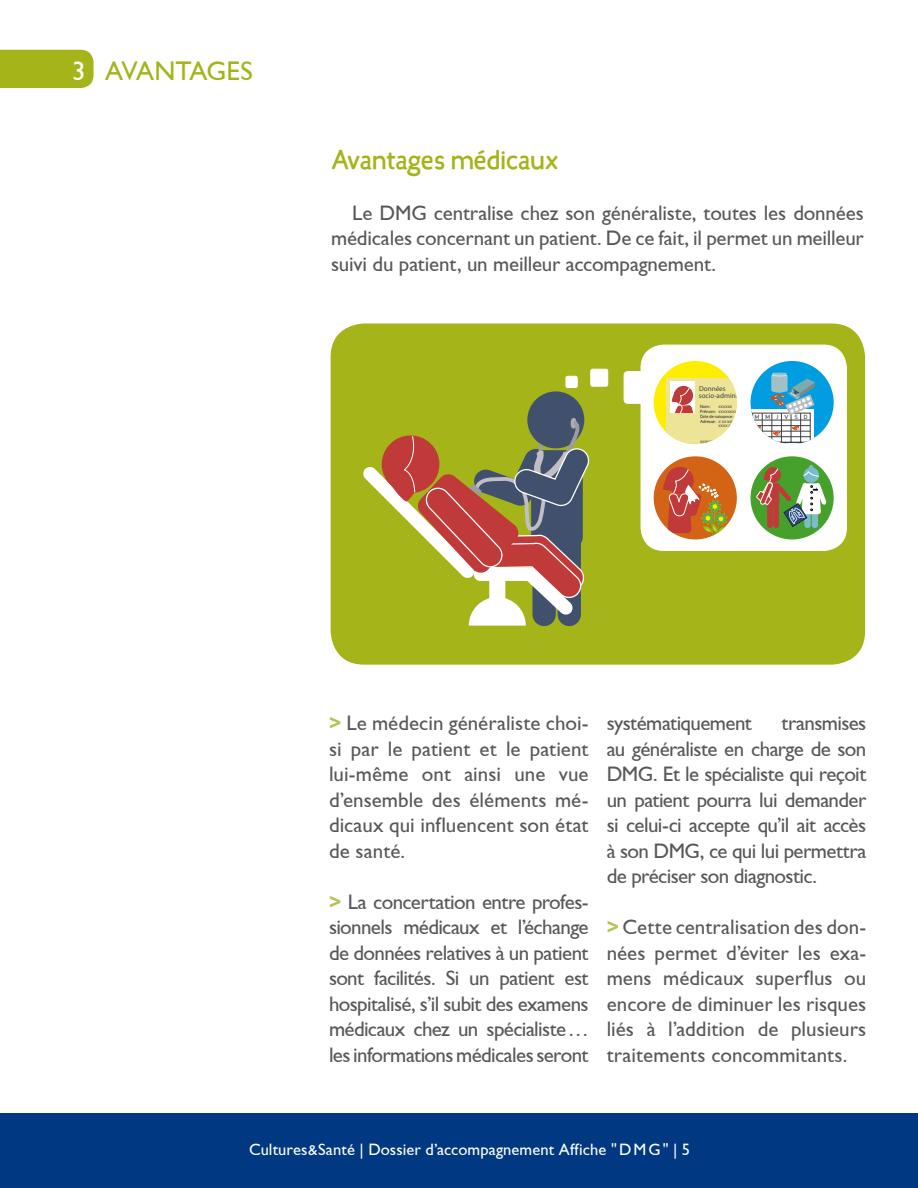
<style>
.page{position:relative;width:918px;height:1188px;background:#fff}
.page>*{position:absolute;margin:0;border:0;box-sizing:border-box;transform-origin:0 0}
.t1{font:700 27px "Candela";color:#a4b419}
.t2{font:27px "Gill Sans";letter-spacing:-.03em;color:#a4b419}
.t3{font:21px/25.5px "Gill Sans";letter-spacing:-.01em;color:#58585a;text-align:justify}
.t4{font:16.5px "Gill Sans";letter-spacing:.005em;color:#fff}
.t5{font:7.2px "Myriad Pro";color:#3e3e40}
.t6{font:700 5.85px "Candela";color:#3e3e40}
.t7{font:700 4.5px/4.9px "Candela";color:#3e3e40}
.t8{font:700 3.6px/4.9px "Candela";color:#3e3e40}
.s1{color:#fff}
.s2{font-weight:700;color:#b8c253}
.s3{font-size:15px}
.s4{font-style:inherit}
</style>
<div class="page">
<div style="left:0;top:1113px;width:918px;height:75px;background:#003882"></div>
<div style="left:0;top:50px;width:94px;height:38px;background:#a4b419"></div>
<div style="left:330px;top:323px;width:536px;height:342px;background:#a4b419;border-radius:34px"></div>
<div style="left:527px;top:391px;width:57px;height:57px;background:#41516d;border-radius:50%"></div>
<div style="left:571px;top:418px;width:6px;height:11px;border:4px solid #b0abb2;border-radius:50%"></div>
<svg style="left:363px;top:419px;width:227px;height:207px"></svg>
<div style="left:329px;top:322px;width:538px;height:344px;border:2px solid #fff;border-radius:34px"></div>
<div style="left:624px;top:372px;width:32px;height:31px;background:#fff;border-radius:4px"></div>
<div style="left:624px;top:371px;width:32px;height:32px;border:1px solid #fff;border-radius:4px"></div>
<div style="left:591px;top:369px;width:17px;height:17px;background:#fff;border-radius:2px"></div>
<div style="left:591px;top:369px;width:17px;height:17px;border:1px solid #fff;border-radius:2px"></div>
<div style="left:566px;top:376px;width:11px;height:12px;background:#fff;border-radius:2px"></div>
<div style="left:566px;top:376px;width:11px;height:12px;border:1px solid #fff;border-radius:2px"></div>
<div style="left:641px;top:345px;width:205px;height:205px;background:#fff;border-radius:23px"></div>
<div style="left:641px;top:345px;width:206px;height:206px;border:1px solid #fff;border-radius:23px"></div>
<div style="left:654px;top:361px;width:83px;height:83px;background:#ffed00;border-radius:50%"></div>
<svg style="left:666px;top:378px;width:71px;height:66px;background:#ecd8a5"></svg>
<div style="left:667px;top:413px;width:33px;height:31px;background:#ede498"></div>
<div style="left:654px;top:456px;width:83px;height:83px;background:#d36315;border-radius:50%"></div>
<div style="left:666px;top:467px;width:28px;height:27px;background:#c13a3a;border-radius:50%"></div>
<svg style="left:662px;top:469px;width:65px;height:69px"></svg>
<div style="left:751px;top:361px;width:83px;height:83px;background:#009ee0;border-radius:50%"></div>
<svg style="left:783px;top:443px;width:18px;height:1px"></svg>
<svg style="left:751px;top:372px;width:64px;height:71px"></svg>
<div style="left:751px;top:456px;width:83px;height:83px;background:#45a12b;border-radius:50%"></div>
<svg style="left:756px;top:465px;width:71px;height:63px"></svg>
<p class="t2" style="left:72px;top:55px;width:120px"><span class="s1">3</span>. Avantages</p>
<p class="t1" style="left:331px;top:142px;width:229px">Avantages médicaux</p>
<p class="t3" style="left:331px;top:200px;width:534px;text-indent:21px">Le DMG centralise chez son généraliste, toutes les données médicales concernant un patient. De ce fait, il permet un meilleur suivi du patient, un meilleur accompagnement.</p>
<p class="t5" style="left:699px;top:385px;width:28px">Données</p>
<p class="t7" style="left:700px;top:404px;width:35px">Nom:<br>Prénom:<br>Date de naissance:<br>Adresse:</p>
<p class="t5" style="left:699px;top:392px;width:65px">socio-administratives</p>
<p class="t6" style="left:746px;top:413px;width:63px">L M M J V S D</p>
<p class="t8" style="left:719px;top:404px;width:20px">XXXXXX<br>XXXXXXXX</p>
<p class="t3" style="left:329px;top:710px;width:261px"><span class="s2">&gt;</span> Le médecin généraliste choi&shy;si par le patient et le patient lui-même ont ainsi une vue d’ensemble des éléments mé&shy;dicaux qui influencent son état de santé.</p>
<p class="t3" style="left:329px;top:889px;width:261px"><span class="s2">&gt;</span> La concertation entre profes&shy;sionnels médicaux et l’échange de données relatives à un patient sont facilités. Si un patient est hospitalisé, s’il subit des examens médicaux chez un spécialiste… les informations médicales seront</p>
<p class="t3" style="left:607px;top:710px;width:147px">systématiquement</p>
<p class="t3" style="left:607px;top:710px;width:261px;text-indent:175px">transmises au généraliste en charge de son DMG. Et le spécialiste qui reçoit un patient pourra lui demander si celui-ci accepte qu’il ait accès à son DMG, ce qui lui permettra de préciser son diagnostic.</p>
<p class="t3" style="left:607px;top:914px;width:261px"><span class="s2">&gt;</span> Cette centralisation des don&shy;nées permet d’éviter les exa&shy;mens médicaux superflus ou encore de diminuer les risques liés à l’addition de plusieurs traitements concommitants.</p>
<p class="t4" style="left:249px;top:1140px;width:443px">Cultures<span class="s3">&amp;</span>Santé | Dossier d’accompagnement Affiche "<span class="s4">DMG</span>" | 5</p>
</div>
